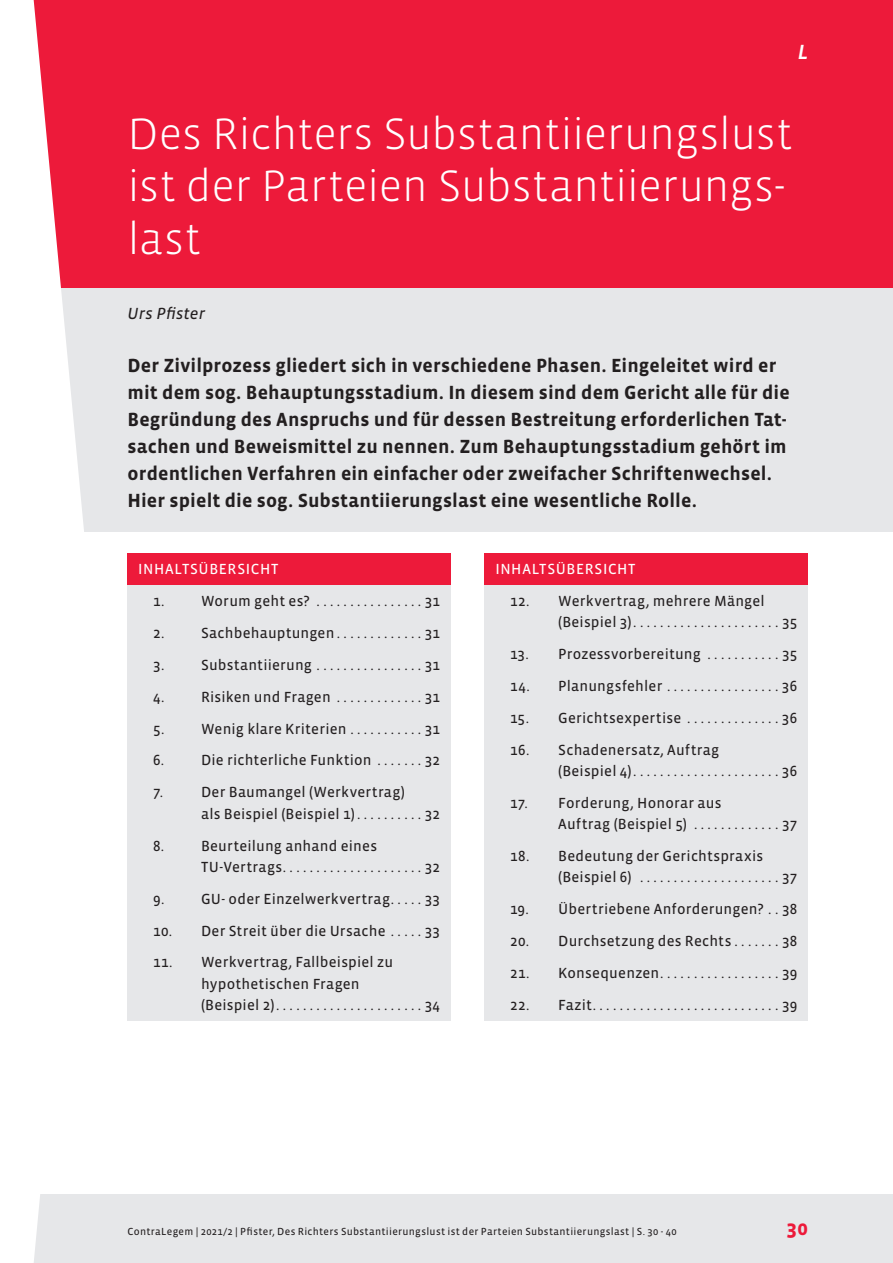
<style>
.page{position:relative;width:893px;height:1263px;background:#fff}
.page>*{position:absolute;margin:0;border:0;box-sizing:border-box;transform-origin:0 0}
.t1{font:300 45px/52.5px "Vista Sans OT";letter-spacing:-.005em;color:#fff}
.Fusszeile{font:700 21px "Vista Sans OT";color:#ed1a3a}
.t2{font:italic 500 21px "Vista Sans OT";color:#fff}
.Teaser_M{font:700 19.5px/27px "Vista Sans OT";letter-spacing:.005em;color:#231f20}
.t3{font:italic 16.5px "Vista Sans OT";letter-spacing:.01em;color:#231f20}
.t4{font:15px/21.3px "Vista Sans OT";letter-spacing:.015em;color:#231f20}
.Inhaltsueberischt_L{font:15px "Vista Sans OT";letter-spacing:.04em;color:#fff}
.Fusszeile-2{font:10.5px "Vista Sans OT";letter-spacing:.03em;color:#231f20}
</style>
<div class="page">
<div style="left:1px;top:1195px;width:892px;height:68px;background:#e6e7e9"></div>
<div style="left:0;top:213px;width:893px;height:318px;background:#e6e7e9"></div>
<div style="left:0;top:0;width:893px;height:287px;background:#ed1a3a"></div>
<div style="left:128px;top:553px;width:323px;height:32px;background:#ed1a3a"></div>
<div style="left:128px;top:585px;width:323px;height:32px;background:#e6e7e9"></div>
<div style="left:128px;top:617px;width:323px;height:31px;background:#e6e7e9"></div>
<div style="left:128px;top:648px;width:323px;height:32px;background:#e6e7e9"></div>
<div style="left:128px;top:680px;width:323px;height:32px;background:#e6e7e9"></div>
<div style="left:128px;top:712px;width:323px;height:32px;background:#e6e7e9"></div>
<div style="left:128px;top:744px;width:323px;height:32px;background:#e6e7e9"></div>
<div style="left:128px;top:776px;width:323px;height:53px;background:#e6e7e9"></div>
<div style="left:128px;top:829px;width:323px;height:53px;background:#e6e7e9"></div>
<div style="left:128px;top:882px;width:323px;height:32px;background:#e6e7e9"></div>
<div style="left:128px;top:914px;width:323px;height:32px;background:#e6e7e9"></div>
<div style="left:128px;top:946px;width:323px;height:74px;background:#e6e7e9"></div>
<div style="left:485px;top:585px;width:323px;height:53px;background:#e6e7e9"></div>
<div style="left:485px;top:638px;width:323px;height:32px;background:#e6e7e9"></div>
<div style="left:485px;top:670px;width:323px;height:32px;background:#e6e7e9"></div>
<div style="left:485px;top:702px;width:323px;height:31px;background:#e6e7e9"></div>
<div style="left:485px;top:733px;width:323px;height:54px;background:#e6e7e9"></div>
<div style="left:485px;top:787px;width:323px;height:53px;background:#e6e7e9"></div>
<div style="left:485px;top:840px;width:323px;height:53px;background:#e6e7e9"></div>
<div style="left:485px;top:893px;width:323px;height:32px;background:#e6e7e9"></div>
<div style="left:485px;top:925px;width:323px;height:32px;background:#e6e7e9"></div>
<div style="left:485px;top:957px;width:323px;height:32px;background:#e6e7e9"></div>
<div style="left:485px;top:989px;width:323px;height:31px;background:#e6e7e9"></div>
<div style="left:485px;top:553px;width:323px;height:32px;background:#ed1a3a"></div>
<svg style="left:0;top:0;width:94px;height:1263px"></svg>
<h2 class="t2" style="left:798px;top:41px;width:12px">L</h2>
<p class="t1" style="left:128px;top:108px;width:666px">Des Richters Substantiierungslust ist der Parteien Substantiierungs&shy;last</p>
<p class="t3" style="left:128px;top:305px;width:79px">Urs Pfister</p>
<p class="Teaser_M" style="left:128px;top:352px;width:664px">Der Zivilprozess gliedert sich in verschiedene Phasen. Eingeleitet wird er mit dem sog. Behauptungsstadium. In diesem sind dem Gericht alle für die Begründung des Anspruchs und für dessen Bestreitung erforderlichen Tat&shy;sachen und Beweismittel zu nennen. Zum Behauptungsstadium gehört im ordentlichen Verfahren ein einfacher oder zweifacher Schriftenwechsel.<br>Hier spielt die sog. Substantiierungslast eine wesentliche Rolle.</p>
<p class="Inhaltsueberischt_L" style="left:138px;top:561px;width:142px">INHALTSÜBERSICHT</p>
<p class="t4" style="left:153px;top:591px;width:13px">1.</p>
<p class="t4" style="left:201px;top:591px;width:110px">Worum geht es?</p>
<p class="t4" style="left:425px;top:591px;width:17px">31</p>
<p class="t4" style="left:153px;top:622px;width:13px">2.</p>
<p class="t4" style="left:201px;top:622px;width:135px">Sachbehauptungen</p>
<p class="t4" style="left:425px;top:622px;width:17px">31</p>
<p class="t4" style="left:153px;top:654px;width:13px">3.</p>
<p class="t4" style="left:201px;top:654px;width:112px">Substantiierung</p>
<p class="t4" style="left:425px;top:654px;width:17px">31</p>
<p class="t4" style="left:153px;top:686px;width:13px">4.</p>
<p class="t4" style="left:201px;top:686px;width:131px">Risiken und Fragen</p>
<p class="t4" style="left:425px;top:686px;width:17px">31</p>
<p class="t4" style="left:153px;top:718px;width:13px">5.</p>
<p class="t4" style="left:201px;top:718px;width:147px">Wenig klare Kriterien</p>
<p class="t4" style="left:425px;top:718px;width:17px">31</p>
<p class="t4" style="left:153px;top:750px;width:13px">6.</p>
<p class="t4" style="left:201px;top:750px;width:172px">Die richterliche Funktion</p>
<p class="t4" style="left:425px;top:750px;width:17px">32</p>
<p class="t4" style="left:153px;top:782px;width:12px">7.</p>
<p class="t4" style="left:201px;top:782px;width:205px">Der Baumangel (Werkvertrag) als Beispiel (Beispiel 1)</p>
<p class="t4" style="left:425px;top:803px;width:17px">32</p>
<p class="t4" style="left:153px;top:835px;width:13px">8.</p>
<p class="t4" style="left:201px;top:835px;width:178px">Beurteilung anhand eines<br>TU-Vertrags</p>
<p class="t4" style="left:425px;top:856px;width:17px">32</p>
<p class="t4" style="left:153px;top:888px;width:13px">9.</p>
<p class="t4" style="left:201px;top:888px;width:190px">GU- oder Einzelwerkvertrag</p>
<p class="t4" style="left:425px;top:888px;width:17px">33</p>
<p class="t4" style="left:153px;top:920px;width:234px">10. Der Streit über die Ursache</p>
<p class="t4" style="left:425px;top:920px;width:17px">33</p>
<p class="t4" style="left:201px;top:952px;width:194px;text-indent:-48px">11. Werkvertrag, Fallbeispiel zu hypothetischen Fragen (Beispiel 2)</p>
<p class="t4" style="left:425px;top:994px;width:17px">34</p>
<p class="Inhaltsueberischt_L" style="left:495px;top:561px;width:142px">INHALTSÜBERSICHT</p>
<p class="t4" style="left:558px;top:591px;width:208px;text-indent:-48px">12. Werkvertrag, mehrere Mängel (Beispiel 3)</p>
<p class="t4" style="left:782px;top:612px;width:17px">35</p>
<p class="t4" style="left:510px;top:644px;width:192px">13. Prozessvorbereitung</p>
<p class="t4" style="left:782px;top:644px;width:17px">35</p>
<p class="t4" style="left:510px;top:676px;width:154px">14. Planungsfehler</p>
<p class="t4" style="left:782px;top:676px;width:17px">36</p>
<p class="t4" style="left:510px;top:707px;width:173px">15. Gerichtsexpertise</p>
<p class="t4" style="left:782px;top:707px;width:17px">36</p>
<p class="t4" style="left:558px;top:739px;width:163px;text-indent:-48px">16. Schadenersatz, Auftrag (Beispiel 4)</p>
<p class="t4" style="left:782px;top:761px;width:17px">36</p>
<p class="t4" style="left:558px;top:792px;width:165px;text-indent:-48px">17. Forderung, Honorar aus<br>Auftrag (Beispiel 5)</p>
<p class="t4" style="left:782px;top:814px;width:17px">37</p>
<p class="t4" style="left:558px;top:846px;width:206px;text-indent:-48px">18. Bedeutung der Gerichtspraxis (Beispiel 6)</p>
<p class="t4" style="left:782px;top:867px;width:17px">37</p>
<p class="t4" style="left:510px;top:899px;width:289px">19. Übertriebene Anforderungen? 38</p>
<p class="t4" style="left:510px;top:931px;width:223px">20. Durchsetzung des Rechts</p>
<p class="t4" style="left:782px;top:931px;width:17px">38</p>
<p class="t4" style="left:510px;top:963px;width:151px">21. Konsequenzen</p>
<p class="t4" style="left:782px;top:963px;width:17px">39</p>
<p class="t4" style="left:510px;top:994px;width:83px">22. Fazit</p>
<p class="t4" style="left:782px;top:994px;width:17px">39</p>
<p class="Fusszeile-2" style="left:128px;top:1226px;width:551px">ContraLegem | 2021/2 | Pfister, Des Richters Substantiierungslust ist der Parteien Substantiierungslast | S. 30 - 40</p>
<p class="Fusszeile" style="left:787px;top:1217px;width:23px">30</p>
</div>
